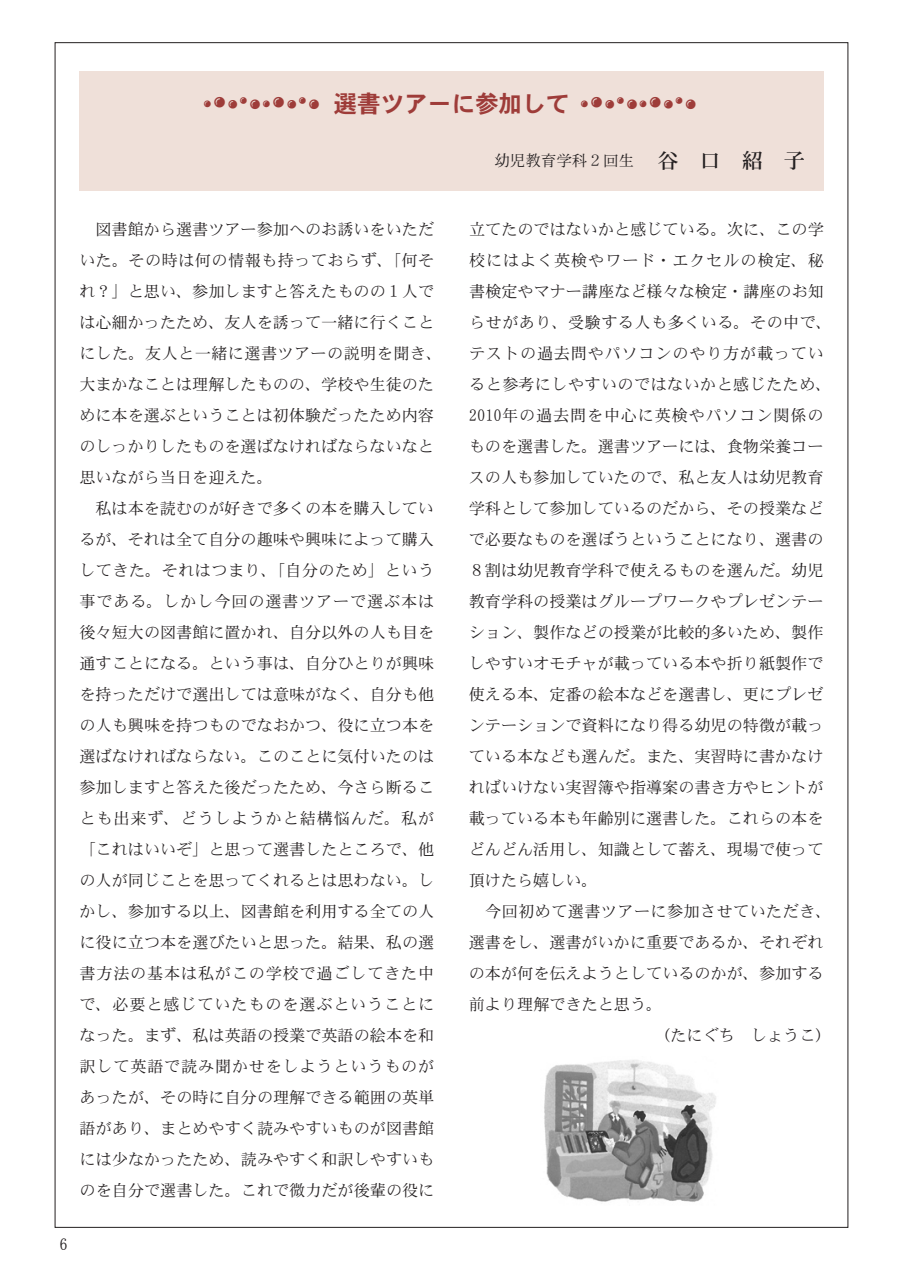
<style>
.page{position:relative;width:903px;height:1275px;background:#fff}
.page>*{position:absolute;margin:0;border:0;box-sizing:border-box;transform-origin:0 0}
.t1{font:23.62px "DFHS Gothic Std W7";color:#9e3c39}
.t2{font:17.68px "DFHS Mincho Std W3";color:#231f20;scale:.84 1}
.t3{font:16.1px/31px "DFHS Mincho Std W3";color:#231f20}
.t4{font:16.1px "DFHS Mincho Std W3";letter-spacing:.025em;color:#231f20}
.t5{font:15.58px "DFHS Mincho Std W3";color:#231f20}
.s1{font-family:"Twinkle Line"}
.s2{font-family:"DFHS Mincho Std W5";font-size:21px}
.s3{font-size:17.68px}
</style>
<div class="page">
<div style="left:79px;top:72px;width:744px;height:119px;background:#efe0d9"></div>
<img style="left:544px;top:1060px;width:172px;height:142px">
<h1 class="t1" style="left:204px;top:91px;width:496px"><span class="s1">&lt;&lt;</span> 選書ツアーに参加して <span class="s1">&lt;&lt;</span></h1>
<p class="t5" style="left:494px;top:152px;width:312px">幼児教育学科２回生 <span class="s2">谷 口 紹 子</span></p>
<p class="t3" style="left:79px;top:213px;width:364px;text-indent:16px">図書館から選書ツアー参加へのお誘いをいただいた。その時は何の情報も持っておらず、「何それ？」と思い、参加しますと答えたものの１人では心細かったため、友人を誘って一緒に行くことにした。友人と一緒に選書ツアーの説明を聞き、大まかなことは理解したものの、学校や生徒のために本を選ぶということは初体験だったため内容のしっかりしたものを選ばなければならないなと思いながら当日を迎えた。</p>
<p class="t3" style="left:79px;top:492px;width:356px;text-align:justify;text-indent:16px">私は本を読むのが好きで多くの本を購入しているが、それは全て自分の趣味や興味によって購入してきた。それはつまり、「自分のため」という事である。しかし今回の選書ツアーで選ぶ本は後々短大の図書館に置かれ、自分以外の人も目を通すことになる。という事は、自分ひとりが興味を持っただけで選出しては意味がなく、自分も他の人も興味を持つものでなおかつ、役に立つ本を選ばなければならない。このことに気付いたのは参加しますと答えた後だったため、今さら断ることも出来ず、どうしようかと結構悩んだ。私が「これはいいぞ」と思って選書したところで、他の人が同じことを思ってくれるとは思わない。しかし、参加する以上、図書館を利用する全ての人に役に立つ本を選びたいと思った。結果、私の選書方法の基本は私がこの学校で過ごしてきた中で、必要と感じていたものを選ぶということになった。まず、私は英語の授業で英語の絵本を和訳して英語で読み聞かせをしようというものがあったが、その時に自分の理解できる範囲の英単語があり、まとめやすく読みやすいものが図書館には少なかったため、読みやすく和訳しやすいものを自分で選書した。これで微力だが後輩の役に</p>
<p class="t2" style="left:60px;top:1234px;width:11px">6</p>
<p class="t3" style="left:469px;top:213px;width:365px">立てたのではないかと感じている。次に、この学校にはよく英検やワード・エクセルの検定、秘書検定やマナー講座など様々な検定・講座のお知らせがあり、受験する人も多くいる。その中で、テストの過去問やパソコンのやり方が載っていると参考にしやすいのではないかと感じたため、<br><span class="s3">2010</span>年の過去問を中心に英検やパソコン関係のものを選書した。選書ツアーには、食物栄養コースの人も参加していたので、私と友人は幼児教育学科として参加しているのだから、その授業などで必要なものを選ぼうということになり、選書の<br>８割は幼児教育学科で使えるものを選んだ。幼児教育学科の授業はグループワークやプレゼンテーション、製作などの授業が比較的多いため、製作しやすいオモチャが載っている本や折り紙製作で使える本、定番の絵本などを選書し、更にプレゼンテーションで資料になり得る幼児の特徴が載っている本なども選んだ。また、実習時に書かなければいけない実習簿や指導案の書き方やヒントが載っている本も年齢別に選書した。これらの本をどんどん活用し、知識として蓄え、現場で使って頂けたら嬉しい。</p>
<p class="t4" style="left:485px;top:902px;width:348px">今回初めて選書ツアーに参加させていただき、</p>
<p class="t3" style="left:469px;top:926px;width:356px">選書をし、選書がいかに重要であるか、それぞれ</p>
<p class="t3" style="left:469px;top:957px;width:356px">の本が何を伝えようとしているのかが、参加する</p>
<p class="t3" style="left:469px;top:988px;width:195px">前より理解できたと思う。</p>
<p class="t3" style="left:654px;top:1019px;width:179px">（たにぐち しょうこ）</p>
</div>
